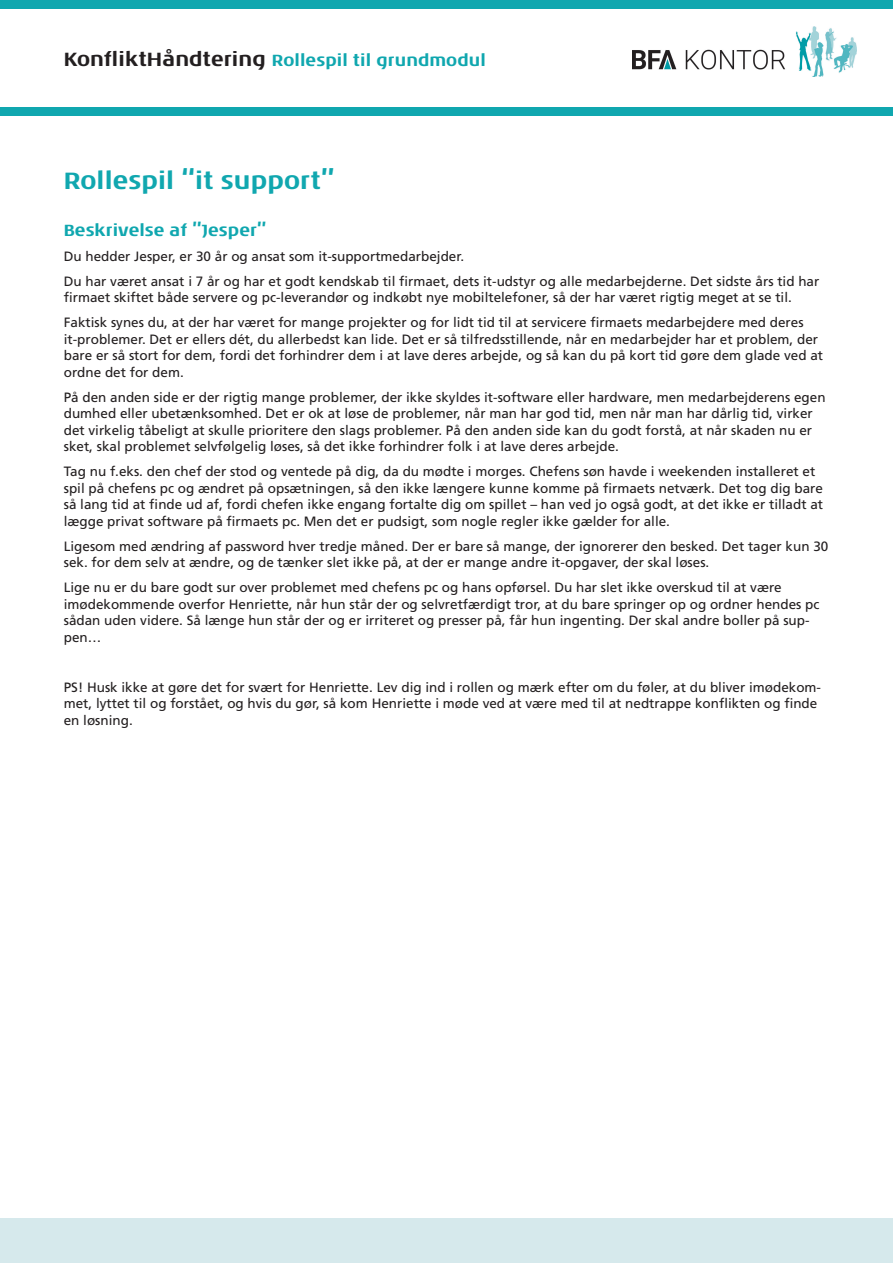
<style>
.page{position:relative;width:893px;height:1263px;background:#fff}
.page>*{position:absolute;margin:0;border:0;box-sizing:border-box;transform-origin:0 0}
.t1{font:700 24px "Noa LT Std";color:#10a7af}
.t2{font:700 16.5px "Noa LT Std";color:#10a7af}
.t3{font:13.5px/16.5px "Frutiger";color:#231f20}
.s1{font-size:19.5px;color:#231f20}
</style>
<div class="page">
<div style="left:0;top:1219px;width:893px;height:44px;background:#d6e9ec"></div>
<div style="left:0;top:0;width:893px;height:9px;background:#10a7af"></div>
<div style="left:0;top:107px;width:893px;height:9px;background:#10a7af"></div>
<img style="left:632px;top:27px;width:224px;height:50px">
<p class="t2" style="left:64px;top:50px;width:424px"><span class="s1">KonfliktHåndtering</span> Rollespil til grundmodul</p>
<p class="t1" style="left:64px;top:166px;width:272px">Rollespil “it support”</p>
<p class="t2" style="left:64px;top:220px;width:204px">Beskrivelse af ”Jesper”</p>
<p class="t3" style="left:64px;top:248px;width:402px">Du hedder Jesper, er 30 år og ansat som it-supportmedarbejder.</p>
<p class="t3" style="left:64px;top:273px;width:757px">Du har været ansat i 7 år og har et godt kendskab til firmaet, dets it-udstyr og alle medarbejderne. Det sidste års tid har firmaet skiftet både servere og pc-leverandør og indkøbt nye mobiltelefoner, så der har været rigtig meget at se til.</p>
<p class="t3" style="left:64px;top:314px;width:761px">Faktisk synes du, at der har været for mange projekter og for lidt tid til at servicere firmaets medarbejdere med deres it-problemer. Det er ellers dét, du allerbedst kan lide. Det er så tilfredsstillende, når en medarbejder har et problem, der bare er så stort for dem, fordi det forhindrer dem i at lave deres arbejde, og så kan du på kort tid gøre dem glade ved at ordne det for dem.</p>
<p class="t3" style="left:64px;top:389px;width:763px">På den anden side er der rigtig mange problemer, der ikke skyldes it-software eller hardware, men medarbejderens egen dumhed eller ubetænksomhed. Det er ok at løse de problemer, når man har god tid, men når man har dårlig tid, virker det virkelig tåbeligt at skulle prioritere den slags problemer. På den anden side kan du godt forstå, at når skaden nu er sket, skal problemet selvfølgelig løses, så det ikke forhindrer folk i at lave deres arbejde.</p>
<p class="t3" style="left:64px;top:463px;width:761px">Tag nu f.eks. den chef der stod og ventede på dig, da du mødte i morges. Chefens søn havde i weekenden installeret et spil på chefens pc og ændret på opsætningen, så den ikke længere kunne komme på firmaets netværk. Det tog dig bare så lang tid at finde ud af, fordi chefen ikke engang fortalte dig om spillet – han ved jo også godt, at det ikke er tilladt at lægge privat software på firmaets pc. Men det er pudsigt, som nogle regler ikke gælder for alle.</p>
<p class="t3" style="left:64px;top:538px;width:766px">Ligesom med ændring af password hver tredje måned. Der er bare så mange, der ignorerer den besked. Det tager kun 30 sek. for dem selv at ændre, og de tænker slet ikke på, at der er mange andre it-opgaver, der skal løses.</p>
<p class="t3" style="left:64px;top:579px;width:757px">Lige nu er du bare godt sur over problemet med chefens pc og hans opførsel. Du har slet ikke overskud til at være imødekommende overfor Henriette, når hun står der og selvretfærdigt tror, at du bare springer op og ordner hendes pc sådan uden videre. Så længe hun står der og er irriteret og presser på, får hun ingenting. Der skal andre boller på sup&shy;pen…</p>
<p class="t3" style="left:64px;top:679px;width:759px">PS! Husk ikke at gøre det for svært for Henriette. Lev dig ind i rollen og mærk efter om du føler, at du bliver imødekom&shy;met, lyttet til og forstået, og hvis du gør, så kom Henriette i møde ved at være med til at nedtrappe konflikten og finde en løsning.</p>
</div>
